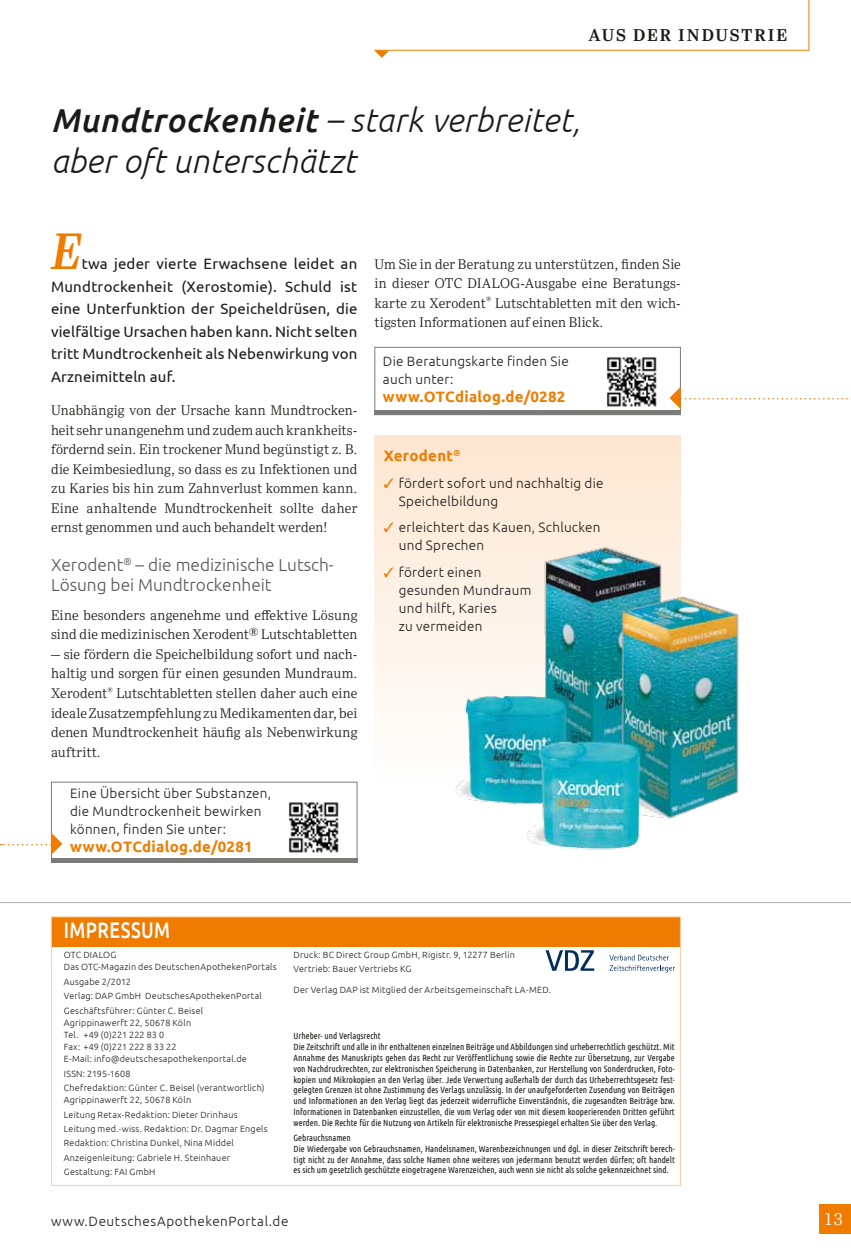
<style>
.page{position:relative;width:851px;height:1251px;background:#fff}
.page>*{position:absolute;margin:0;border:0;box-sizing:border-box;transform-origin:0 0}
.t1{font:italic 600 49.5px "Ysobel Pro";color:#ef7c00;scale:.94 1}
.t2{font:italic 300 33px/40.5px "Ubuntu";letter-spacing:.01em;color:#1a1a18}
.t3{font:500 22.5px "Ubuntu";letter-spacing:.025em;color:#fff;scale:.8 1}
.t4{font:300 17.25px/19.5px "Ubuntu";color:#565656}
.t5{font:600 16.5px "Ysobel Pro";letter-spacing:.1em;color:#1a1a18}
.t6{font:300 16.5px "Ysobel Pro";color:#fff}
.t7{font:15px/22.5px "Ubuntu";letter-spacing:.01em;color:#1a1a18;text-align:justify}
.t8{font:700 15px "Ubuntu";letter-spacing:.02em;color:#ef7c00}
.t9{font:300 13.5px/19.5px "Ysobel Pro";letter-spacing:.01em;color:#1a1a18;text-align:justify}
.t10{font:300 13.5px/18px "Ubuntu";letter-spacing:.02em;color:#1a1a18}
.t11{font:300 13.5px "Ubuntu";letter-spacing:.045em;color:#1a1a18}
.t12{font:9px/10.8px "Ubuntu Condensed";color:#1a1a18}
.t13{font:300 9px/14.4px "Ubuntu";letter-spacing:.025em;color:#1a1a18}
.s1{font-weight:500}
.s2{color:#ef7c00}
</style>
<div class="page">
<div style="left:374px;top:435px;width:306px;height:347px;background:linear-gradient(to bottom,#fde6d0,#fefefe)"></div>
<div style="left:819px;top:1203px;width:31px;height:30px;background:#ef7c00"></div>
<hr style="left:374px;top:50px;width:434px;height:1px;background:#ef7c00">
<hr style="left:808px;top:0;width:1px;height:51px;background:#ef7c00">
<svg style="left:374px;top:50px;width:15px;height:8px"></svg>
<div style="left:51px;top:781px;width:306px;height:81px;border:1px solid #7b7b7a"></div>
<svg style="left:1px;top:832px;width:61px;height:22px"></svg>
<div style="left:51px;top:858px;width:306px;height:5px;background:#7b7b7a"></div>
<img style="left:289px;top:802px;width:50px;height:51px">
<div style="left:374px;top:347px;width:306px;height:68px;border:1px solid #7b7b7a"></div>
<svg style="left:669px;top:386px;width:182px;height:23px"></svg>
<hr style="left:374px;top:410px;width:306px;height:4px;background:#7b7b7a">
<img style="left:607px;top:357px;width:50px;height:50px">
<img style="left:429px;top:531px;width:310px;height:319px">
<div style="left:51px;top:916px;width:629px;height:30px;background:#ef7c00"></div>
<div style="left:51px;top:916px;width:629px;height:269px;border:1px solid #fbcea2"></div>
<svg style="left:545px;top:950px;width:49px;height:20px"></svg>
<svg style="left:609px;top:954px;width:65px;height:18px"></svg>
<hr style="left:0;top:902px;width:850px;height:1px;background:#b1b2b3">
<h3 class="t5" style="left:588px;top:25px;width:200px">AUS DER INDUSTRIE</h3>
<h2 class="t2" style="left:51px;top:99px;width:531px"><span class="s1">Mundtrockenheit</span> – stark verbreitet, aber oft unterschätzt</h2>
<h1 class="t1" style="left:51px;top:221px;width:33px">E</h1>
<p class="t7" style="left:51px;top:252px;width:308px;text-indent:31px">twa jeder vierte Erwachsene leidet an Mundtrockenheit (Xerostomie). Schuld ist eine Unterfunktion der Speicheldrüsen, die vielfältige Ursachen haben kann. Nicht selten tritt Mundtrockenheit als Nebenwirkung von Arzneimitteln auf.</p>
<p class="t9" style="left:51px;top:400px;width:308px">Unabhängig von der Ursache kann Mundtrocken&shy;heit sehr unangenehm und zudem auch krankheits&shy;fördernd sein. Ein trockener Mund begünstigt z. B. die Keimbesiedlung, so dass es zu Infektionen und zu Karies bis hin zum Zahnverlust kommen kann.<br>Eine anhaltende Mundtrockenheit sollte daher ernst genommen und auch behandelt werden!</p>
<h3 class="t4" style="left:51px;top:554px;width:284px">Xerodent<sup>®</sup> – die medizinische Lutsch-<br>Lösung bei Mundtrockenheit</h3>
<h3 class="t9" style="left:51px;top:605px;width:308px">Eine besonders angenehme und effektive Lösung sind die medizinischen Xerodent® Lutschtabletten</h3>
<p class="t9" style="left:51px;top:644px;width:308px">– sie fördern die Speichelbildung sofort und nach&shy;haltig und sorgen für einen gesunden Mundraum.<br>Xerodent<sup>®</sup> Lutschtabletten stellen daher auch eine ideale Zusatzempfehlung zu Medikamenten dar, bei denen Mundtrockenheit häufig als Nebenwirkung auftritt.</p>
<h3 class="t10" style="left:70px;top:783px;width:202px">Eine Übersicht über Substanzen, die Mundtrockenheit bewirken können, finden Sie unter:</h3>
<h3 class="t8" style="left:70px;top:837px;width:184px">www.OTCdialog.de/0281</h3>
<h3 class="t9" style="left:374px;top:254px;width:308px">Um Sie in der Beratung zu unterstützen, finden Sie in dieser OTC Dialog</h3>
<h3 class="t9" style="left:374px;top:273px;width:308px;text-indent:146px">-Ausgabe eine Beratungs&shy;karte zu Xerodent<sup>®</sup> Lutschtabletten mit den wich&shy;tigsten Informationen auf einen Blick.</h3>
<h3 class="t10" style="left:383px;top:352px;width:187px">Die Beratungskarte finden Sie auch unter:</h3>
<h3 class="t8" style="left:383px;top:387px;width:184px">www.OTCdialog.de/0282</h3>
<h3 class="t8" style="left:384px;top:446px;width:78px">Xerodent<sup>®</sup></h3>
<h3 class="t10" style="left:399px;top:473px;width:206px;text-indent:-15px"><span class="s2">✓</span> fördert sofort und nachhaltig die<br>Speichelbildung</h3>
<h3 class="t10" style="left:399px;top:518px;width:203px;text-indent:-15px"><span class="s2">✓</span> erleichtert das Kauen, Schlucken und Sprechen</h3>
<h3 class="t10" style="left:398px;top:562px;width:134px;text-indent:-15px"><span class="s2">✓</span> fördert einen gesunden Mundraum und hilft, Karies<br>zu vermeiden</h3>
<h3 class="t3" style="left:64px;top:916px;width:134px">IMPRESSUM</h3>
<p class="t13" style="left:64px;top:948px;width:214px;line-height:12px">OTC DIALOG<br>Das OTC-Magazin des DeutschenApothekenPortals</p>
<p class="t13" style="left:64px;top:973px;width:199px">Ausgabe 2/2012<br>Verlag: DAP GmbH DeutschesApothekenPortal<br>Geschäftsführer: Günter C. Beisel</p>
<p class="t13" style="left:64px;top:1016px;width:184px;line-height:12px">Agrippinawerft 22, 50678 Köln<br>Tel. +49 (0)221 222 83 0<br>Fax: +49 (0)221 222 8 33 22<br>E-Mail: info@deutschesapothekenportal.de</p>
<p class="t13" style="left:64px;top:1065px;width:202px">ISSN: 2195-1608<br>Chefredaktion: Günter C. Beisel (verantwortlich)</p>
<p class="t13" style="left:64px;top:1092px;width:205px">Agrippinawerft 22, 50678 Köln<br>Leitung Retax-Redaktion: Dieter Drinhaus Leitung med.-wiss. Redaktion: Dr. Dagmar Engels Redaktion: Christina Dunkel, Nina Middel Anzeigenleitung: Gabriele H. Steinhauer Gestaltung: FAI GmbH</p>
<p class="t13" style="left:293px;top:947px;width:223px">Druck: BC Direct Group GmbH, Rigistr. 9, 12277 Berlin<br>Vertrieb: Bauer Vertriebs KG</p>
<p class="t13" style="left:293px;top:982px;width:259px">Der Verlag DAP ist Mitglied der Arbeitsgemeinschaft LA-MED.</p>
<p class="t12" style="left:293px;top:1030px;width:382px">Urheber- und Verlagsrecht<br>Die Zeitschrift und alle in ihr enthaltenen einzelnen Beiträge und Abbildungen sind urheberrechtlich geschützt. Mit Annahme des Manuskripts gehen das Recht zur Veröffentlichung sowie die Rechte zur Übersetzung, zur Vergabe von Nachdruckrechten, zur elektronischen Speicherung in Datenbanken, zur Herstellung von Sonderdrucken, Foto&shy;kopien und Mikrokopien an den Verlag über. Jede Verwertung außerhalb der durch das Urheberrechtsgesetz fest&shy;gelegten Grenzen ist ohne Zustimmung des Verlags unzulässig. In der unaufgeforderten Zusendung von Beiträgen und Informationen an den Verlag liegt das jederzeit widerrufliche Einverständnis, die zugesandten Beiträge bzw.<br>Informationen in Datenbanken einzustellen, die vom Verlag oder von mit diesem kooperierenden Dritten geführt werden. Die Rechte für die Nutzung von Artikeln für elektronische Pressespiegel erhalten Sie über den Verlag.</p>
<p class="t12" style="left:293px;top:1131px;width:383px">Gebrauchsnamen<br>Die Wiedergabe von Gebrauchsnamen, Handelsnamen, Warenbezeichnungen und dgl. in dieser Zeitschrift berech&shy;tigt nicht zu der Annahme, dass solche Namen ohne weiteres von jedermann benutzt werden dürfen; oft handelt es sich um gesetzlich geschützte eingetragene Warenzeichen, auch wenn sie nicht als solche gekennzeichnet sind.</p>
<h3 class="t11" style="left:51px;top:1212px;width:239px">www.DeutschesApothekenPortal.de</h3>
<h3 class="t6" style="left:823px;top:1209px;width:21px">13</h3>
</div>
